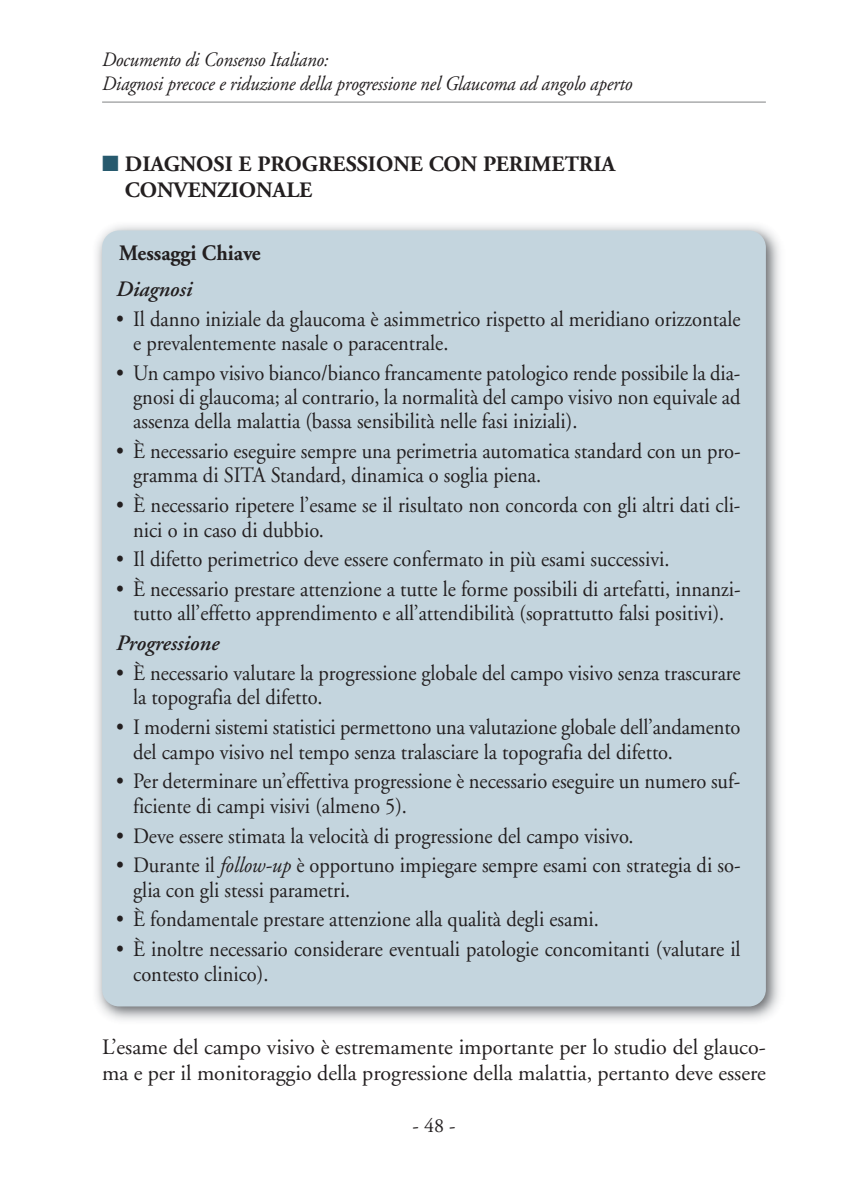
<style>
.page{position:relative;width:851px;height:1191px;background:#fff}
.page>*{position:absolute;margin:0;border:0;box-sizing:border-box;transform-origin:0 0}
.t1{font:22px/24.2px "Adobe Garamond";color:#231f20;scale:.93 1}
.t2{font:22px/26px "Adobe Garamond";color:#231f20}
.t3{font:700 22px/26px "Adobe Garamond";color:#231f20}
.t4{font:italic 600 22px "Adobe Garamond";color:#231f20}
.t5{font:700 22px "Adobe Garamond";color:#231f20;scale:.95 1}
.t6{font:italic 20.4px/24.4px "Adobe Garamond";letter-spacing:-.01em;color:#231f20;scale:.93 1}
.t7{font:20px "Adobe Garamond";color:#231f20}
.s1{color:#275a6e}
.s2{font-style:italic}
</style>
<div class="page">
<img style="left:96px;top:225px;width:684px;height:795px">
<div style="left:102px;top:230px;width:663px;height:776px;background:#c4d5de;border-radius:17px"></div>
<hr style="left:102px;top:102px;width:663px;height:1px;background:#808284">
<p class="t6" style="left:102px;top:49px;width:571px">Documento di Consenso Italiano:<br>Diagnosi precoce e riduzione della progressione nel Glaucoma ad angolo aperto</p>
<p class="t3" style="left:125px;top:153px;width:492px;text-indent:-23px"><span class="s1">■</span> DIAGNOSI E PROGRESSIONE CON PERIMETRIA<br>CONVENZIONALE</p>
<p class="t5" style="left:119px;top:244px;width:150px">Messaggi Chiave</p>
<p class="t4" style="left:116px;top:280px;width:78px">Diagnosi</p>
<p class="t1" style="left:133px;top:309px;width:654px;text-indent:-17px">• Il danno iniziale da glaucoma è asimmetrico rispetto al meridiano orizzontale e prevalentemente nasale o paracentrale.</p>
<p class="t1" style="left:133px;top:363px;width:654px;text-align:justify;text-indent:-17px">• Un campo visivo bianco/bianco francamente patologico rende possibile la dia&shy;gnosi di glaucoma; al contrario, la normalità del campo visivo non equivale ad assenza della malattia (bassa sensibilità nelle fasi iniziali).</p>
<p class="t1" style="left:133px;top:441px;width:654px;text-indent:-17px">• È necessario eseguire sempre una perimetria automatica standard con un pro&shy;gramma di SITA Standard, dinamica o soglia piena.</p>
<p class="t1" style="left:133px;top:495px;width:654px;text-indent:-17px">• È necessario ripetere l’esame se il risultato non concorda con gli altri dati cli&shy;nici o in caso di dubbio.</p>
<p class="t1" style="left:116px;top:549px;width:596px">• Il difetto perimetrico deve essere confermato in più esami successivi.</p>
<p class="t1" style="left:116px;top:579px;width:673px;text-align:center">• È necessario prestare attenzione a tutte le forme possibili di artefatti, innanzi&shy;tutto all’effetto apprendimento e all’attendibilità (soprattutto falsi positivi).</p>
<p class="t4" style="left:116px;top:634px;width:105px">Progressione</p>
<p class="t1" style="left:133px;top:663px;width:654px;text-indent:-17px">• È necessario valutare la progressione globale del campo visivo senza trascurare la topografia del difetto.</p>
<p class="t1" style="left:133px;top:717px;width:654px;text-indent:-17px">• I moderni sistemi statistici permettono una valutazione globale dell’andamento del campo visivo nel tempo senza tralasciare la topografia del difetto.</p>
<p class="t1" style="left:133px;top:771px;width:654px;text-indent:-17px">• Per determinare un’effettiva progressione è necessario eseguire un numero suf&shy;ficiente di campi visivi (almeno 5).</p>
<p class="t1" style="left:116px;top:825px;width:558px">• Deve essere stimata la velocità di progressione del campo visivo.</p>
<p class="t1" style="left:133px;top:855px;width:654px;text-indent:-17px">• Durante il <span class="s2">follow-up</span> è opportuno impiegare sempre esami con strategia di so&shy;glia con gli stessi parametri.</p>
<p class="t1" style="left:116px;top:909px;width:520px">• È fondamentale prestare attenzione alla qualità degli esami.</p>
<p class="t1" style="left:133px;top:939px;width:654px;text-indent:-17px">• È inoltre necessario considerare eventuali patologie concomitanti (valutare il contesto clinico).</p>
<p class="t2" style="left:102px;top:1036px;width:665px">L’esame del campo visivo è estremamente importante per lo studio del glauco&shy;ma e per il monitoraggio della progressione della malattia, pertanto deve essere</p>
<p class="t7" style="left:412px;top:1117px;width:44px">- 48 -</p>
</div>
